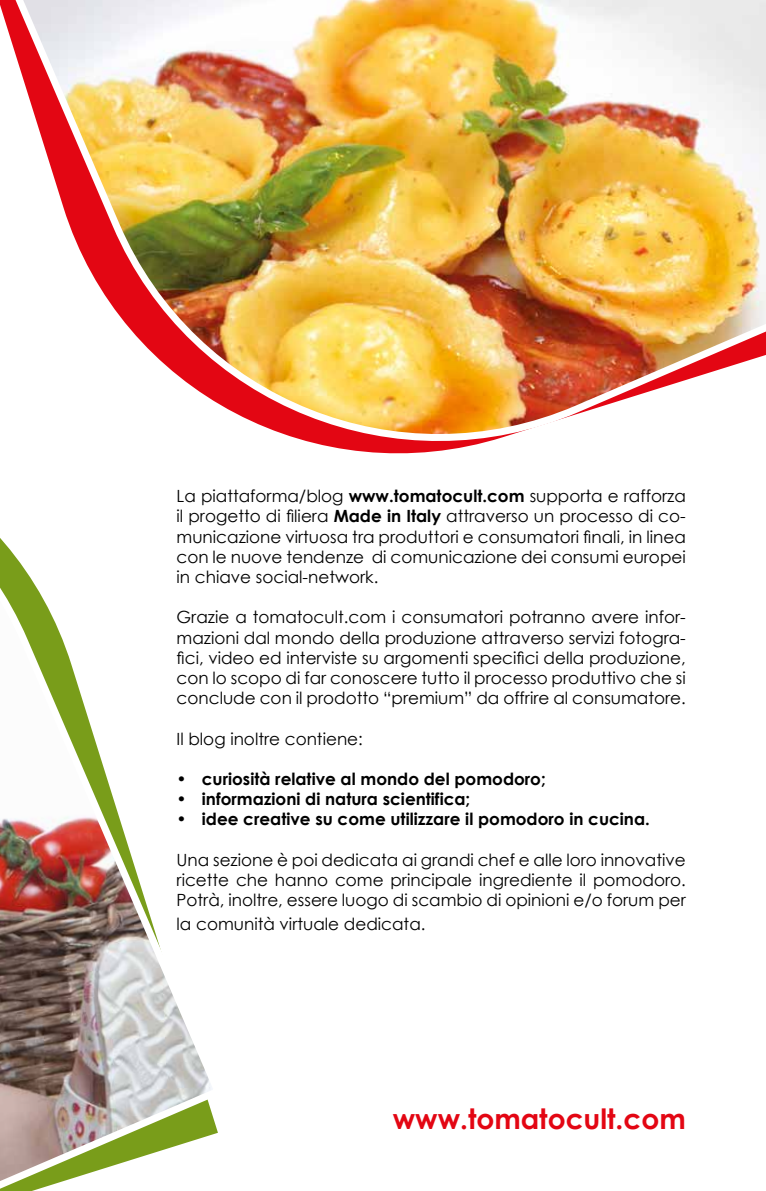
<style>
.page{position:relative;width:766px;height:1191px;background:#fff}
.page>*{position:absolute;margin:0;border:0;box-sizing:border-box;transform-origin:0 0}
.t1{font:700 28.05px "Century Gothic";color:#e30613}
.t2{font:16.8px/20.2px "Century Gothic";color:#000;text-align:justify}
.t3{font:700 16.8px "Century Gothic";color:#000}
.s1{font-weight:700}
</style>
<div class="page">
<img style="left:0;top:538px;width:218px;height:653px">
<img style="left:0;top:0;width:765px;height:454px">
<p class="t2" style="left:176px;top:486px;width:510px">La piattaforma/blog <span class="s1">www.tomatocult.com</span> supporta e rafforza il progetto di filiera <span class="s1">Made in Italy</span> attraverso un processo di co&shy;municazione virtuosa tra produttori e consumatori finali, in linea con le nuove tendenze di comunicazione dei consumi europei in chiave social-network.</p>
<p class="t2" style="left:176px;top:607px;width:510px">Grazie a tomatocult.com i consumatori potranno avere infor&shy;mazioni dal mondo della produzione attraverso servizi fotogra&shy;fici, video ed interviste su argomenti specifici della produzione, con lo scopo di far conoscere tutto il processo produttivo che si conclude con il prodotto “premium” da offrire al consumatore.</p>
<p class="t2" style="left:176px;top:728px;width:188px">Il blog inoltre contiene:</p>
<p class="t3" style="left:176px;top:768px;width:370px">• curiosità relative al mondo del pomodoro;</p>
<p class="t3" style="left:176px;top:788px;width:295px">• informazioni di natura scientifica;</p>
<p class="t3" style="left:176px;top:809px;width:474px">• idee creative su come utilizzare il pomodoro in cucina.</p>
<p class="t2" style="left:176px;top:849px;width:510px">Una sezione è poi dedicata ai grandi chef e alle loro innovative ricette che hanno come principale ingrediente il pomodoro.<br>Potrà, inoltre, essere luogo di scambio di opinioni e/o forum per</p>
<p class="t2" style="left:176px;top:913px;width:250px">la comunità virtuale dedicata.</p>
<h1 class="t1" style="left:392px;top:1100px;width:294px">www.tomatocult.com</h1>
</div>
